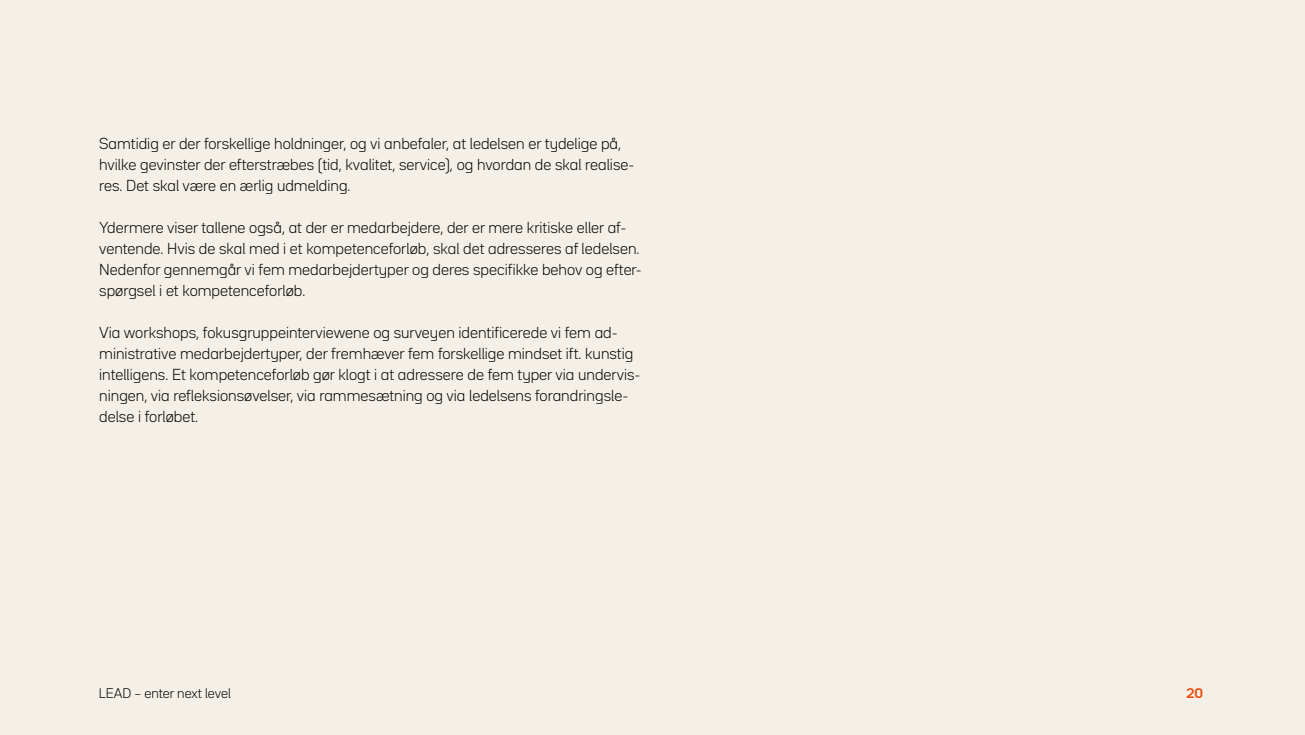
<style>
.page{position:relative;width:1305px;height:735px;background:#fff}
.page>*{position:absolute;margin:0;border:0;box-sizing:border-box;transform-origin:0 0}
.t1{font:300 14px/21px "Bw Seido Raw";color:#000}
.t2{font:300 12.25px "Bw Seido Raw";color:#000}
.t3{font:700 12.25px "Bw Seido Raw";color:#e94d0a}
</style>
<div class="page">
<div style="left:0;top:0;width:1305px;height:734px;background:#f4f0e8"></div>
<p class="t1" style="left:99px;top:132px;width:537px">Samtidig er der forskellige holdninger, og vi anbefaler, at ledelsen er tydelige på, hvilke gevinster der efterstræbes (tid, kvalitet, service), og hvordan de skal realise&shy;res. Det skal være en ærlig udmelding.</p>
<p class="t1" style="left:99px;top:216px;width:544px">Ydermere viser tallene også, at der er medarbejdere, der er mere kritiske eller af&shy;ventende. Hvis de skal med i et kompetenceforløb, skal det adresseres af ledelsen.<br>Nedenfor gennemgår vi fem medarbejdertyper og deres specifikke behov og efter&shy;spørgsel i et kompetenceforløb.</p>
<p class="t1" style="left:99px;top:321px;width:543px">Via workshops, fokusgruppeinterviewene og surveyen identificerede vi fem ad&shy;ministrative medarbejdertyper, der fremhæver fem forskellige mindset ift. kunstig intelligens. Et kompetenceforløb gør klogt i at adressere de fem typer via undervis&shy;ningen, via refleksionsøvelser, via rammesætning og via ledelsens forandringsle&shy;delse i forløbet.</p>
<p class="t2" style="left:99px;top:684px;width:134px">LEAD – enter next level</p>
<p class="t3" style="left:1186px;top:684px;width:18px">20</p>
</div>
